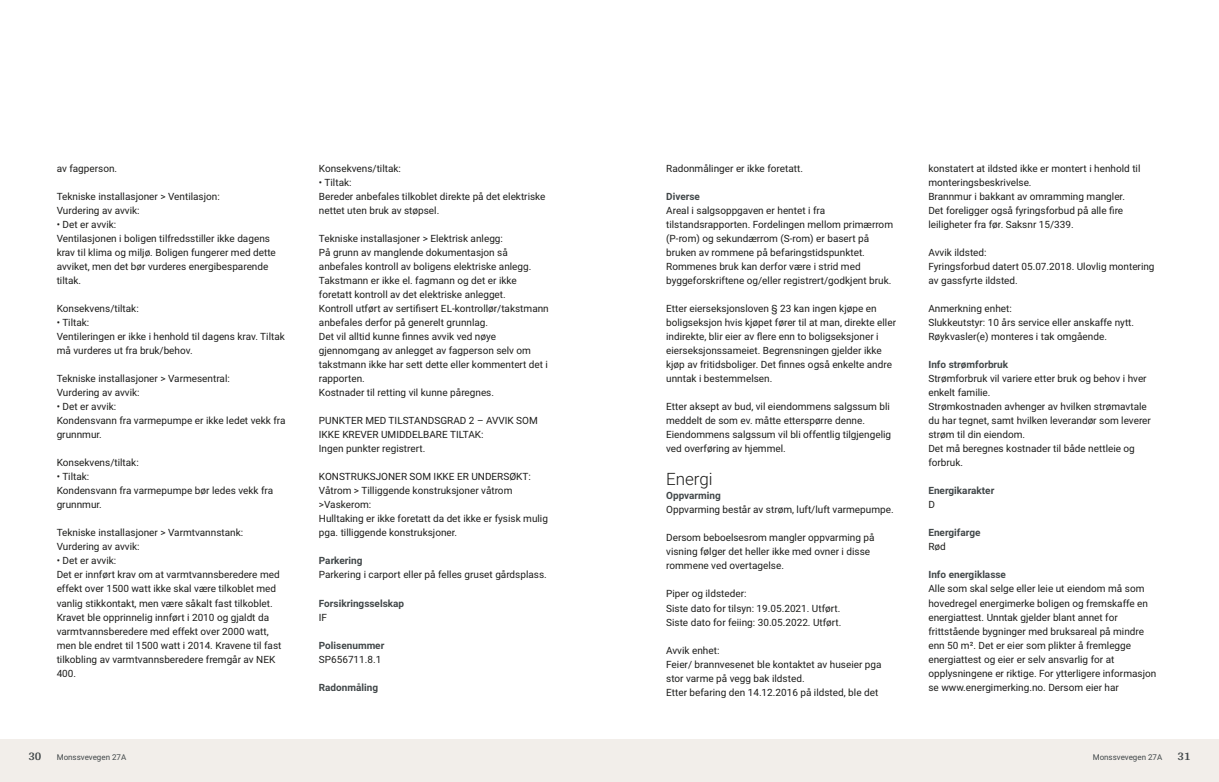
<style>
.page{position:relative;width:1219px;height:782px;background:#fff}
.page>*{position:absolute;margin:0;border:0;box-sizing:border-box;transform-origin:0 0}
.t1{font:300 17px "Roboto";color:#1d1d1b}
.t2{font:700 12px "Arya";color:#414749}
.t3{font:10px/14px "Roboto";color:#1d1d1b}
.t4{font:700 10px "Roboto";color:#414749}
.t5{font:8px "Roboto";color:#414749}
</style>
<div class="page">
<div style="left:0;top:739px;width:612px;height:42px;background:#f2eeea"></div>
<div style="left:607px;top:739px;width:612px;height:42px;background:#f2eeea"></div>
<p class="t3" style="left:57px;top:161px;width:62px">av fagperson.</p>
<p class="t3" style="left:57px;top:189px;width:165px">Tekniske installasjoner &gt; Ventilasjon:<br>Vurdering av avvik:</p>
<p class="t3" style="left:57px;top:217px;width:221px">• Det er avvik:<br>Ventilasjonen i boligen tilfredsstiller ikke dagens krav til klima og miljø. Boligen fungerer med dette avviket, men det bør vurderes energibesparende tiltak.</p>
<p class="t3" style="left:57px;top:301px;width:84px">Konsekvens/tiltak:</p>
<p class="t3" style="left:57px;top:315px;width:230px">• Tiltak:<br>Ventileringen er ikke i henhold til dagens krav. Tiltak må vurderes ut fra bruk/behov.</p>
<p class="t3" style="left:57px;top:371px;width:175px">Tekniske installasjoner &gt; Varmesentral:<br>Vurdering av avvik:</p>
<p class="t3" style="left:57px;top:399px;width:230px">• Det er avvik:<br>Kondensvann fra varmepumpe er ikke ledet vekk fra grunnmur.</p>
<p class="t3" style="left:57px;top:455px;width:84px">Konsekvens/tiltak:</p>
<p class="t3" style="left:57px;top:469px;width:218px">• Tiltak:<br>Kondensvann fra varmepumpe bør ledes vekk fra grunnmur.</p>
<p class="t3" style="left:57px;top:525px;width:188px">Tekniske installasjoner &gt; Varmtvannstank:<br>Vurdering av avvik:</p>
<p class="t3" style="left:57px;top:553px;width:226px">• Det er avvik:<br>Det er innført krav om at varmtvannsberedere med effekt over 1500 watt ikke skal være tilkoblet med vanlig stikkontakt, men være såkalt fast tilkoblet.<br>Kravet ble opprinnelig innført i 2010 og gjaldt da varmtvannsberedere med effekt over 2000 watt, men ble endret til 1500 watt i 2014. Kravene til fast tilkobling av varmtvannsberedere fremgår av NEK 400.</p>
<p class="t2" style="left:28px;top:749px;width:15px">30</p>
<p class="t5" style="left:57px;top:751px;width:71px">Monssvevegen 27A</p>
<p class="t3" style="left:319px;top:161px;width:84px">Konsekvens/tiltak:</p>
<p class="t3" style="left:319px;top:175px;width:228px">• Tiltak:<br>Bereder anbefales tilkoblet direkte på det elektriske nettet uten bruk av støpsel.</p>
<p class="t3" style="left:319px;top:231px;width:231px">Tekniske installasjoner &gt; Elektrisk anlegg:<br>På grunn av manglende dokumentasjon så anbefales kontroll av boligens elektriske anlegg.<br>Takstmann er ikke el. fagmann og det er ikke foretatt kontroll av det elektriske anlegget.<br>Kontroll utført av sertifisert EL‑kontrollør/takstmann anbefales derfor på generelt grunnlag.<br>Det vil alltid kunne finnes avvik ved nøye gjennomgang av anlegget av fagperson selv om takstmann ikke har sett dette eller kommentert det i rapporten.<br>Kostnader til retting vil kunne påregnes.</p>
<p class="t3" style="left:319px;top:413px;width:220px">PUNKTER MED TILSTANDSGRAD 2 – AVVIK SOM<br>IKKE KREVER UMIDDELBARE TILTAK:<br>Ingen punkter registrert.</p>
<p class="t3" style="left:319px;top:469px;width:231px">KONSTRUKSJONER SOM IKKE ER UNDERSØKT:<br>Våtrom &gt; Tilliggende konstruksjoner våtrom &gt;Vaskerom:<br>Hulltaking er ikke foretatt da det ikke er fysisk mulig pga. tilliggende konstruksjoner.</p>
<p class="t4" style="left:319px;top:553px;width:45px">Parkering</p>
<p class="t3" style="left:319px;top:567px;width:229px">Parkering i carport eller på felles gruset gårdsplass.</p>
<p class="t4" style="left:319px;top:595px;width:87px">Forsikringsselskap</p>
<p class="t3" style="left:319px;top:609px;width:10px">IF</p>
<p class="t4" style="left:319px;top:637px;width:67px">Polisenummer</p>
<p class="t3" style="left:319px;top:651px;width:64px">SP656711.8.1</p>
<p class="t4" style="left:319px;top:679px;width:61px">Radonmåling</p>
<p class="t3" style="left:666px;top:161px;width:138px">Radonmålinger er ikke foretatt.</p>
<p class="t4" style="left:666px;top:189px;width:35px">Diverse</p>
<p class="t3" style="left:666px;top:203px;width:228px">Areal i salgsoppgaven er hentet i fra tilstandsrapporten. Fordelingen mellom primærrom (P‑rom) og sekundærrom (S‑rom) er basert på bruken av rommene på befaringstidspunktet.<br>Rommenes bruk kan derfor være i strid med byggeforskriftene og/eller registrert/godkjent bruk.</p>
<p class="t3" style="left:666px;top:301px;width:231px">Etter eierseksjonsloven § 23 kan ingen kjøpe en boligseksjon hvis kjøpet fører til at man, direkte eller indirekte, blir eier av flere enn to boligseksjoner i eierseksjonssameiet. Begrensningen gjelder ikke kjøp av fritidsboliger. Det finnes også enkelte andre unntak i bestemmelsen.</p>
<p class="t3" style="left:666px;top:399px;width:226px">Etter aksept av bud, vil eiendommens salgssum bli meddelt de som ev. måtte etterspørre denne.<br>Eiendommens salgssum vil bli offentlig tilgjengelig ved overføring av hjemmel.</p>
<h1 class="t1" style="left:666px;top:467px;width:48px">Energi</h1>
<p class="t4" style="left:666px;top:488px;width:56px">Oppvarming</p>
<p class="t3" style="left:666px;top:502px;width:229px">Oppvarming består av strøm, luft/luft varmepumpe.</p>
<p class="t3" style="left:666px;top:530px;width:210px">Dersom beboelsesrom mangler oppvarming på visning følger det heller ikke med ovner i disse rommene ved overtagelse.</p>
<p class="t3" style="left:666px;top:586px;width:177px">Piper og ildsteder:<br>Siste dato for tilsyn: 19.05.2021. Utført.<br>Siste dato for feiing: 30.05.2022. Utført.</p>
<p class="t3" style="left:666px;top:642px;width:217px">Avvik enhet:<br>Feier/ brannvesenet ble kontaktet av huseier pga stor varme på vegg bak ildsted.<br>Etter befaring den 14.12.2016 på ildsted, ble det</p>
<p class="t3" style="left:928px;top:161px;width:214px">konstatert at ildsted ikke er montert i henhold til monteringsbeskrivelse.<br>Brannmur i bakkant av omramming mangler.<br>Det foreligger også fyringsforbud på alle fire leiligheter fra før. Saksnr 15/339.</p>
<p class="t3" style="left:928px;top:245px;width:228px">Avvik ildsted:<br>Fyringsforbud datert 05.07.2018. Ulovlig montering av gassfyrte ildsted.</p>
<p class="t3" style="left:928px;top:301px;width:207px">Anmerkning enhet:<br>Slukkeutstyr: 10 års service eller anskaffe nytt.<br>Røykvasler(e) monteres i tak omgående.</p>
<p class="t4" style="left:928px;top:357px;width:81px">Info strømforbruk</p>
<p class="t3" style="left:928px;top:371px;width:224px">Strømforbruk vil variere etter bruk og behov i hver enkelt familie.<br>Strømkostnaden avhenger av hvilken strømavtale du har tegnet, samt hvilken leverandør som leverer strøm til din eiendom.<br>Det må beregnes kostnader til både nettleie og forbruk.</p>
<p class="t4" style="left:928px;top:483px;width:67px">Energikarakter</p>
<p class="t3" style="left:928px;top:497px;width:8px">D</p>
<p class="t4" style="left:928px;top:525px;width:54px">Energifarge</p>
<p class="t3" style="left:928px;top:539px;width:19px">Rød</p>
<p class="t4" style="left:928px;top:567px;width:79px">Info energiklasse</p>
<p class="t3" style="left:928px;top:581px;width:229px">Alle som skal selge eller leie ut eiendom må som hovedregel energimerke boligen og fremskaffe en energiattest. Unntak gjelder blant annet for frittstående bygninger med bruksareal på mindre enn 50 m². Det er eier som plikter å fremlegge energiattest og eier er selv ansvarlig for at opplysningene er riktige. For ytterligere informasjon se www.energimerking.no. Dersom eier har</p>
<p class="t5" style="left:1093px;top:751px;width:71px">Monssvevegen 27A</p>
<p class="t2" style="left:1177px;top:749px;width:15px">31</p>
</div>
